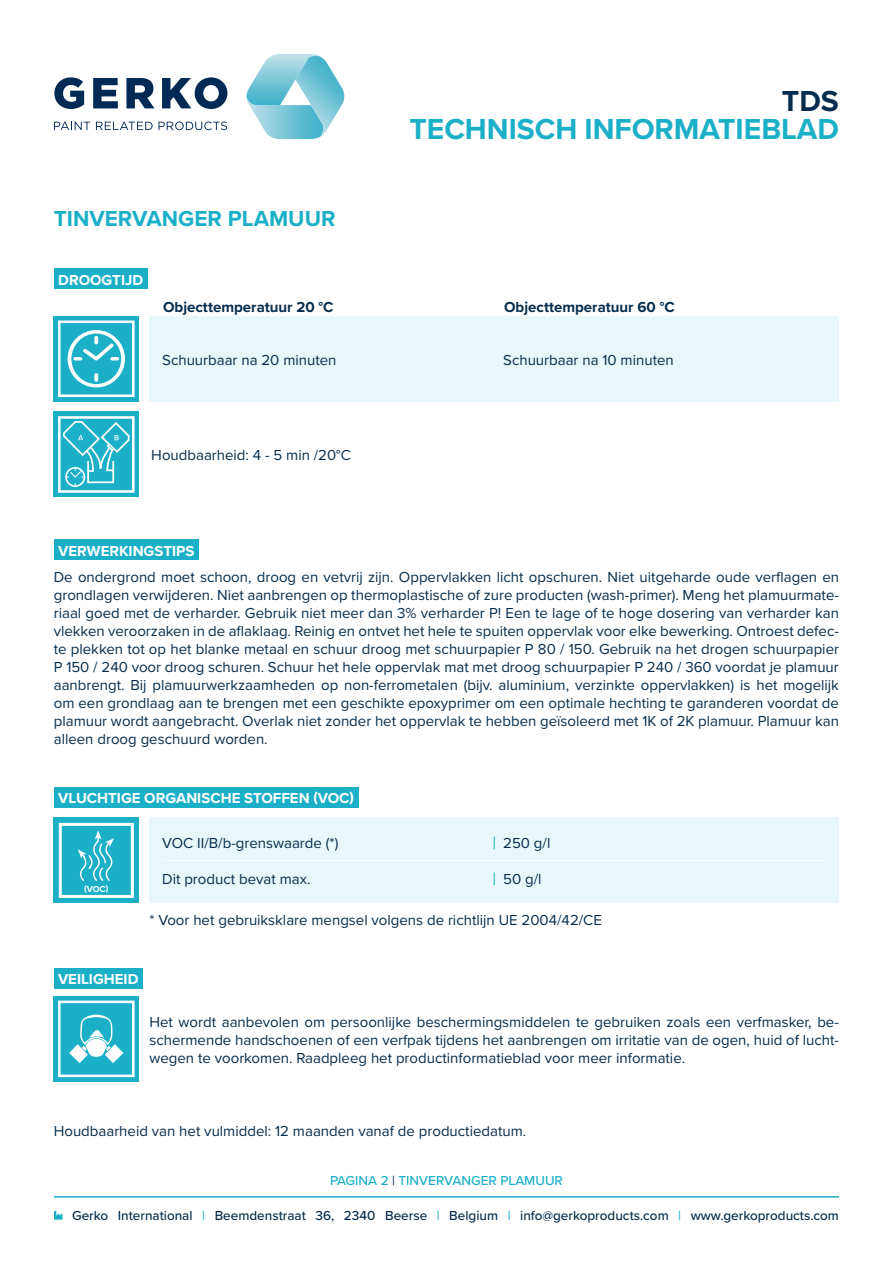
<style>
.page{position:relative;width:893px;height:1263px;background:#fff}
.page>*{position:absolute;margin:0;border:0;box-sizing:border-box;transform-origin:0 0}
.t1{font:700 30px "Proxima Nova";color:#1bafc8}
.t2{font:700 30px "Proxima Nova";color:#062d4d}
.t3{font:700 22.5px "Proxima Nova";color:#1bafc8}
.Alineastijl{font:15px/18px "Proxima Nova";color:#062d4d;text-align:justify}
.t4{font:700 15px "Proxima Nova";color:#fff}
.Alineastijl-2{font:700 15px "Proxima Nova";color:#062d4d}
.t5{font:500 13.5px "Proxima Nova";color:#062d4d}
.t6{font:500 13.5px "Proxima Nova";color:#1bafc8}
.t7{font:700 9px "Proxima Nova";color:#fff}
.s1{color:#062d4d}
.s2{color:#1bafc8}
</style>
<div class="page">
<div style="left:54px;top:269px;width:93px;height:20px;background:#1bafc8"></div>
<div style="left:54px;top:539px;width:145px;height:21px;background:#1bafc8"></div>
<div style="left:54px;top:316px;width:85px;height:85px;background:#1bafc8"></div>
<svg style="left:58px;top:320px;width:77px;height:77px"></svg>
<div style="left:54px;top:412px;width:85px;height:85px;background:#1bafc8"></div>
<svg style="left:58px;top:416px;width:77px;height:77px"></svg>
<div style="left:149px;top:316px;width:690px;height:85px;background:#e8f7f9"></div>
<div style="left:54px;top:787px;width:304px;height:20px;background:#1bafc8"></div>
<div style="left:54px;top:968px;width:89px;height:20px;background:#1bafc8"></div>
<div style="left:149px;top:818px;width:690px;height:85px;background:#e8f7f9"></div>
<hr style="left:162px;top:860px;width:664px;height:1px;background:#fff">
<svg style="left:494px;top:872px;width:1px;height:13px"></svg>
<svg style="left:494px;top:836px;width:1px;height:13px"></svg>
<div style="left:54px;top:996px;width:85px;height:85px;background:#1bafc8"></div>
<svg style="left:58px;top:1000px;width:77px;height:77px"></svg>
<div style="left:54px;top:818px;width:85px;height:85px;background:#1bafc8"></div>
<svg style="left:78px;top:830px;width:36px;height:51px"></svg>
<div style="left:59px;top:823px;width:75px;height:75px;border:3px solid #fff"></div>
<svg style="left:54px;top:122px;width:36px;height:8px"></svg>
<svg style="left:96px;top:122px;width:57px;height:8px"></svg>
<svg style="left:159px;top:122px;width:68px;height:8px"></svg>
<svg style="left:54px;top:77px;width:30px;height:32px"></svg>
<svg style="left:93px;top:78px;width:25px;height:30px"></svg>
<svg style="left:126px;top:78px;width:28px;height:30px"></svg>
<svg style="left:162px;top:77px;width:65px;height:32px"></svg>
<svg style="left:246px;top:54px;width:98px;height:85px"></svg>
<svg style="left:54px;top:1211px;width:8px;height:8px"></svg>
<hr style="left:54px;top:1196px;width:785px;height:1px;background:#1bafc8">
<p class="t3" style="left:54px;top:202px;width:283px">TINVERVANGER PLAMUUR</p>
<p class="t4" style="left:58px;top:269px;width:86px">DROOGTIJD</p>
<p class="t2" style="left:782px;top:78px;width:58px">TDS</p>
<p class="t1" style="left:409px;top:107px;width:431px">TECHNISCH INFORMATIEBLAD</p>
<p class="Alineastijl-2" style="left:163px;top:295px;width:172px">Objecttemperatuur 20 °C</p>
<p class="Alineastijl-2" style="left:504px;top:295px;width:172px">Objecttemperatuur 60 °C</p>
<p class="Alineastijl" style="left:162px;top:350px;width:176px">Schuurbaar na 20 minuten</p>
<p class="Alineastijl" style="left:503px;top:350px;width:172px">Schuurbaar na 10 minuten</p>
<p class="Alineastijl" style="left:151px;top:446px;width:201px">Houdbaarheid: 4 - 5 min /20°C</p>
<p class="t4" style="left:58px;top:539px;width:138px">VERWERKINGSTIPS</p>
<p class="Alineastijl" style="left:54px;top:568px;width:787px">De ondergrond moet schoon, droog en vetvrij zijn. Oppervlakken licht opschuren. Niet uitgeharde oude verflagen en grondlagen verwijderen. Niet aanbrengen op thermoplastische of zure producten (wash-primer). Meng het plamuurmate&shy;riaal goed met de verharder. Gebruik niet meer dan 3% verharder P! Een te lage of te hoge dosering van verharder kan vlekken veroorzaken in de aflaklaag. Reinig en ontvet het hele te spuiten oppervlak voor elke bewerking. Ontroest defec&shy;te plekken tot op het blanke metaal en schuur droog met schuurpapier P 80 / 150. Gebruik na het drogen schuurpapier P 150 / 240 voor droog schuren. Schuur het hele oppervlak mat met droog schuurpapier P 240 / 360 voordat je plamuur aanbrengt. Bij plamuurwerkzaamheden op non-ferrometalen (bijv. aluminium, verzinkte oppervlakken) is het mogelijk om een grondlaag aan te brengen met een geschikte epoxyprimer om een optimale hechting te garanderen voordat de plamuur wordt aangebracht. Overlak niet zonder het oppervlak te hebben geïsoleerd met 1K of 2K plamuur. Plamuur kan alleen droog geschuurd worden.</p>
<p class="t4" style="left:58px;top:787px;width:297px">VLUCHTIGE ORGANISCHE STOFFEN (VOC)</p>
<p class="t7" style="left:84px;top:883px;width:26px">(VOC)</p>
<p class="Alineastijl" style="left:162px;top:834px;width:178px">VOC II/B/b-grenswaarde (*)</p>
<p class="Alineastijl" style="left:162px;top:870px;width:150px">Dit product bevat max.</p>
<p class="Alineastijl" style="left:503px;top:834px;width:49px">250 g/l</p>
<p class="Alineastijl" style="left:503px;top:870px;width:40px">50 g/l</p>
<p class="Alineastijl" style="left:149px;top:911px;width:454px">* Voor het gebruiksklare mengsel volgens de richtlijn UE 2004/42/CE</p>
<p class="t4" style="left:58px;top:968px;width:82px">VEILIGHEID</p>
<p class="Alineastijl" style="left:149px;top:1012px;width:691px">Het wordt aanbevolen om persoonlijke beschermingsmiddelen te gebruiken zoals een verfmasker, be&shy;schermende handschoenen of een verfpak tijdens het aanbrengen om irritatie van de ogen, huid of lucht&shy;wegen te voorkomen. Raadpleeg het productinformatieblad voor meer informatie.</p>
<p class="Alineastijl" style="left:54px;top:1121px;width:474px">Houdbaarheid van het vulmiddel: 12 maanden vanaf de productiedatum.</p>
<p class="t6" style="left:330px;top:1170px;width:234px">PAGINA 2 <span class="s1">|</span> TINVERVANGER PLAMUUR</p>
<p class="t5" style="left:72px;top:1205px;width:768px">Gerko International <span class="s2">|</span> Beemdenstraat 36, 2340 Beerse <span class="s2">|</span> Belgium <span class="s2">|</span> info@gerkoproducts.com <span class="s2">|</span> www.gerkoproducts.com</p>
</div>
